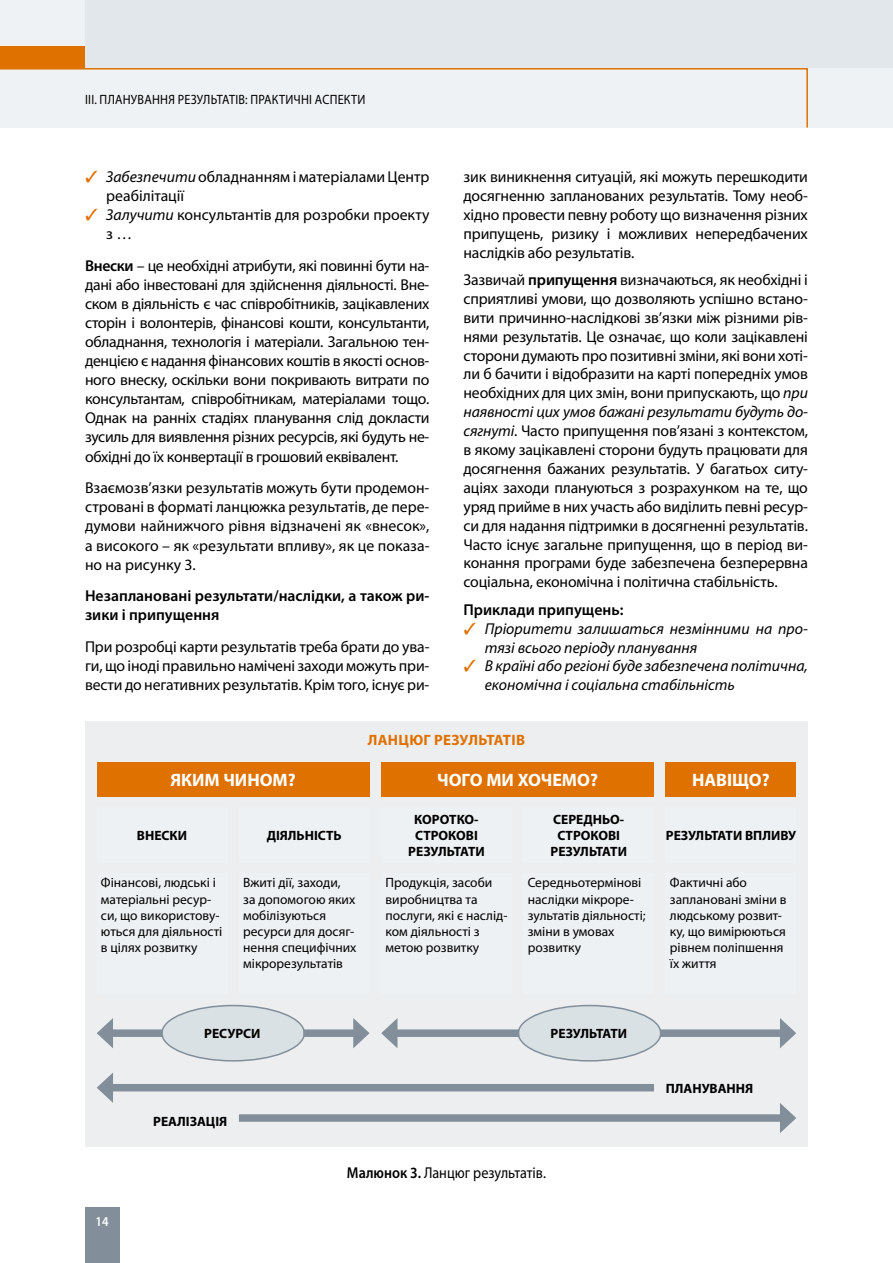
<style>
.page{position:relative;width:893px;height:1263px;background:#fff}
.page>*{position:absolute;margin:0;border:0;box-sizing:border-box;transform-origin:0 0}
.t1{font:700 18px "Myriad Pro";color:#fff}
.t2{font:15.75px/18.9px "Myriad Pro";letter-spacing:-.01em;color:#000;text-align:justify}
.t3{font:italic 15.75px/18.9px "Myriad Pro";color:#000}
.t4{font:600 15.75px/19px "Myriad Pro";color:#000}
.t5{font:15.75px "Myriad Pro";letter-spacing:-.01em;color:#000;scale:.9 1}
.t6{font:700 15px "Myriad Pro";color:#df7100}
.t7{font:13.5px/16.2px "Myriad Pro";color:#000}
.t8{font:700 13.5px "Myriad Pro";color:#000}
.t9{font:13.5px "Myriad Pro";letter-spacing:.02em;color:#000;scale:.9 1}
.t10{font:600 13.5px "Myriad Pro";color:#fff;scale:.9 1}
.s1{font-style:italic}
.s2{font-weight:600}
</style>
<div class="page">
<div style="left:0;top:0;width:893px;height:128px;background:#eff2f4"></div>
<div style="left:85px;top:0;width:808px;height:68px;background:#e1e7ea"></div>
<div style="left:0;top:47px;width:85px;height:21px;background:#df7100"></div>
<div style="left:85px;top:1208px;width:34px;height:55px;background:#828f9a"></div>
<svg style="left:0;top:68px;width:808px;height:60px"></svg>
<div style="left:85px;top:721px;width:723px;height:425px;background:#edeeef"></div>
<div style="left:97px;top:762px;width:273px;height:34px;background:#df7100"></div>
<div style="left:97px;top:807px;width:130px;height:55px;background:#eef1f3"></div>
<div style="left:381px;top:807px;width:131px;height:55px;background:#eef1f3"></div>
<div style="left:666px;top:807px;width:130px;height:55px;background:#eef1f3"></div>
<div style="left:97px;top:873px;width:130px;height:121px;background:#eef1f3"></div>
<div style="left:381px;top:873px;width:131px;height:121px;background:#eef1f3"></div>
<div style="left:239px;top:873px;width:131px;height:121px;background:#eef1f3"></div>
<div style="left:523px;top:873px;width:131px;height:121px;background:#eef1f3"></div>
<div style="left:666px;top:873px;width:130px;height:121px;background:#eef1f3"></div>
<div style="left:239px;top:807px;width:131px;height:55px;background:#eef1f3"></div>
<div style="left:523px;top:807px;width:131px;height:55px;background:#eef1f3"></div>
<div style="left:381px;top:762px;width:273px;height:34px;background:#df7100"></div>
<div style="left:666px;top:762px;width:130px;height:34px;background:#df7100"></div>
<div style="left:162px;top:1005px;width:142px;height:56px;background:#dae1e5;border-radius:50%"></div>
<div style="left:161px;top:1005px;width:144px;height:56px;border:2px solid #828f9a;border-radius:50%"></div>
<div style="left:518px;top:1005px;width:143px;height:56px;background:#dae1e5;border-radius:50%"></div>
<div style="left:518px;top:1005px;width:143px;height:56px;border:2px solid #828f9a;border-radius:50%"></div>
<div style="left:107px;top:1029px;width:56px;height:8px;background:#828f9a"></div>
<svg style="left:97px;top:1018px;width:16px;height:30px"></svg>
<div style="left:107px;top:1084px;width:547px;height:7px;background:#828f9a"></div>
<svg style="left:97px;top:1072px;width:16px;height:31px"></svg>
<div style="left:239px;top:1114px;width:547px;height:8px;background:#828f9a"></div>
<svg style="left:780px;top:1103px;width:16px;height:30px"></svg>
<div style="left:391px;top:1029px;width:128px;height:8px;background:#828f9a"></div>
<svg style="left:381px;top:1018px;width:16px;height:30px"></svg>
<div style="left:303px;top:1029px;width:57px;height:8px;background:#828f9a"></div>
<svg style="left:353px;top:1018px;width:17px;height:30px"></svg>
<div style="left:660px;top:1029px;width:126px;height:8px;background:#828f9a"></div>
<svg style="left:780px;top:1018px;width:16px;height:30px"></svg>
<p class="t9" style="left:85px;top:92px;width:313px">ІІІ. ПЛАНУВАННЯ РЕЗУЛЬТАТІВ: ПРАКТИЧНІ АСПЕКТИ</p>
<p class="t2" style="left:106px;top:167px;width:325px;text-align:left"><span class="s1">Забезпечити</span> обладнанням і матеріалами Центр реабілітації<br><span class="s1">Залучити</span> консультантів для розробки проекту з …</p>
<p class="t2" style="left:85px;top:256px;width:346px"><span class="s2">Внески</span> – це необхідні атрибути, які повинні бути на&shy;дані або інвестовані для здійснення діяльності. Вне&shy;ском в діяльність є час співробітників, зацікавлених сторін і волонтерів, фінансові кошти, консультанти, обладнання, технологія і матеріали. Загальною тен&shy;денцією є надання фінансових коштів в якості основ&shy;ного внеску, оскільки вони покривають витрати по консультантам, співробітникам, матеріалами тощо.<br>Однак на ранніх стадіях планування слід докласти зусиль для виявлення різних ресурсів, які будуть не&shy;обхідні до їх конвертації в грошовий еквівалент.</p>
<p class="t2" style="left:85px;top:478px;width:346px">Взаємозв’язки результатів можуть бути продемон&shy;стровані в форматі ланцюжка результатів, де пере&shy;думови найнижчого рівня відзначені як «внесок», а високого – як «результати впливу», як це показа&shy;но на рисунку 3.</p>
<p class="t4" style="left:85px;top:586px;width:346px">Незаплановані результати/наслідки, а також ри&shy;зики і припущення</p>
<p class="t2" style="left:85px;top:637px;width:346px">При розробці карти результатів треба брати до ува&shy;ги, що іноді правильно намічені заходи можуть при&shy;вести до негативних результатів. Крім того, існує ри-</p>
<p class="t2" style="left:463px;top:167px;width:346px">зик виникнення ситуацій, які можуть перешкодити досягненню запланованих результатів. Тому необ&shy;хідно провести певну роботу що визначення різних припущень, ризику і можливих непередбачених наслідків або результатів.</p>
<p class="t2" style="left:463px;top:270px;width:346px">Зазвичай <span class="s2">припущення</span> визначаються, як необхідні і сприятливі умови, що дозволяють успішно встано&shy;вити причинно-наслідкові зв’язки між різними рів&shy;нями результатів. Це означає, що коли зацікавлені сторони думають про позитивні зміни, які вони хоті&shy;ли б бачити і відобразити на карті попередніх умов необхідних для цих змін, вони припускають, що <span class="s1">при наявності цих умов бажані результати будуть до&shy;сягнуті</span>. Часто припущення пов’язані з контекстом, в якому зацікавлені сторони будуть працювати для досягнення бажаних результатів. У багатьох ситу&shy;аціях заходи плануються з розрахунком на те, що уряд прийме в них участь або виділить певні ресур&shy;си для надання підтримки в досягненні результатів.<br>Часто існує загальне припущення, що в період ви&shy;конання програми буде забезпечена безперервна соціальна, економічна і політична стабільність.</p>
<p class="t4" style="left:463px;top:599px;width:161px">Приклади припущень:</p>
<p class="t3" style="left:485px;top:619px;width:325px">Пріоритети залишаться незмінними на про&shy;тязі всього періоду планування<br>В країні або регіоні буде забезпечена політична, економічна і соціальна стабільність</p>
<p class="t6" style="left:368px;top:730px;width:12px">ЛАНЦ</p>
<p class="t6" style="left:409px;top:730px;width:34px">ЮГ РЕЗУЛЬТАТІВ</p>
<p class="t1" style="left:170px;top:768px;width:79px">ЯКИМ ЧИНОМ</p>
<p class="t1" style="left:288px;top:768px;width:10px">?</p>
<p class="t1" style="left:437px;top:768px;width:24px">ЧОГО</p>
<p class="t1" style="left:486px;top:768px;width:79px">МИ ХОЧЕМО</p>
<p class="t1" style="left:590px;top:768px;width:10px">?</p>
<p class="t1" style="left:692px;top:768px;width:11px">НАВІ</p>
<p class="t1" style="left:732px;top:768px;width:39px">ЩО?</p>
<p class="t8" style="left:137px;top:826px;width:9px">ВНЕ</p>
<p class="t8" style="left:162px;top:826px;width:25px">СКИ</p>
<p class="t8" style="left:267px;top:826px;width:9px">ДІЯЛЬНІ</p>
<p class="t8" style="left:318px;top:826px;width:17px">СТЬ</p>
<p class="t8" style="left:414px;top:810px;width:18px">КОРОТ</p>
<p class="t8" style="left:457px;top:810px;width:16px">КО-</p>
<p class="t8" style="left:415px;top:826px;width:49px">СТРО КОВІ</p>
<p class="t8" style="left:408px;top:843px;width:9px">РЕЗУЛЬТАТИ</p>
<p class="t8" style="left:553px;top:810px;width:17px">СЕРЕДНЬО-</p>
<p class="t8" style="left:557px;top:826px;width:49px">СТРО КОВІ</p>
<p class="t8" style="left:550px;top:843px;width:9px">РЕЗУЛЬТАТИ</p>
<p class="t8" style="left:666px;top:826px;width:9px">РЕЗУЛЬТАТИ</p>
<p class="t8" style="left:745px;top:826px;width:10px">ВПЛИВУ</p>
<p class="t7" style="left:101px;top:874px;width:123px">Фінансові, людські і матеріальні ресур&shy;си, що використову&shy;ються для діяльності в цілях розвитку</p>
<p class="t7" style="left:385px;top:874px;width:124px">Продукція, засоби виробництва та послуги, які є наслід&shy;ком діяльності з метою розвитку</p>
<p class="t7" style="left:243px;top:874px;width:115px">Вжиті дії, заходи,<br>за допомогою яких мобілізуються ресурси для досяг&shy;нення специфічних мікрорезультатів</p>
<p class="t7" style="left:528px;top:874px;width:119px">Середньотермінові наслідки мікроре&shy;зультатів діяльності; зміни в умовах розвитку</p>
<p class="t7" style="left:670px;top:874px;width:118px">Фактичні або заплановані зміни в людському розвит&shy;ку, що вимірюються рівнем поліпшення їх життя</p>
<p class="t10" style="left:96px;top:1213px;width:16px">14</p>
<p class="t8" style="left:204px;top:1025px;width:56px">РЕСУРСИ</p>
<p class="t8" style="left:551px;top:1025px;width:9px">РЕЗУЛЬТАТИ</p>
<p class="t8" style="left:153px;top:1112px;width:9px">РЕАЛІЗАЦІЯ</p>
<p class="t5" style="left:347px;top:1163px;width:223px"><span class="s2">Малюнок 3.</span> Ланцюг результатів.</p>
<p class="t8" style="left:666px;top:1079px;width:10px">ПЛАНУВАННЯ</p>
</div>
